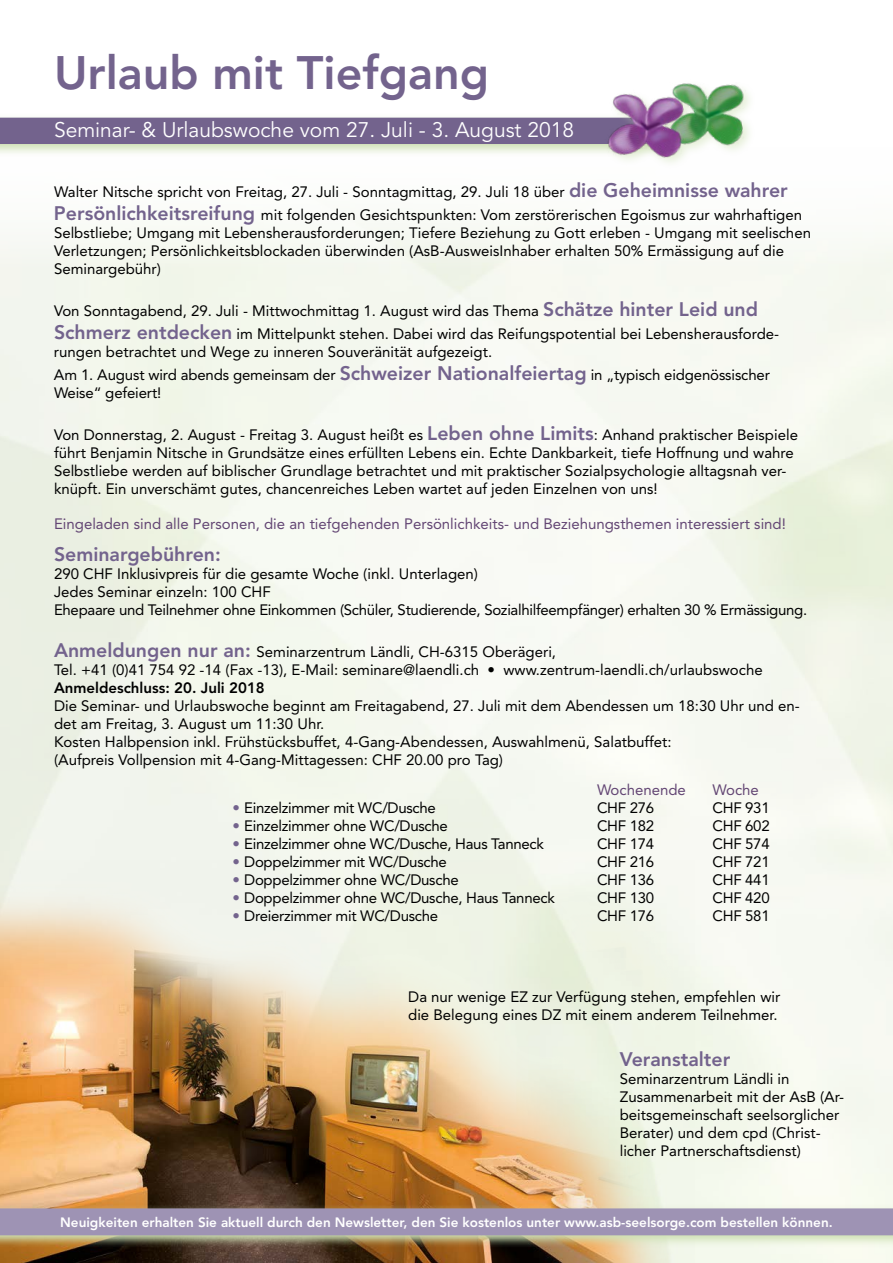
<style>
.page{position:relative;width:893px;height:1263px;background:#fff}
.page>*{position:absolute;margin:0;border:0;box-sizing:border-box;transform-origin:0 0}
.t1{font:800 46.5px "Avenir";color:#73638d}
.t2{font:21px "Avenir";color:#fff}
.t3{font:800 19.5px "Avenir";color:#73638d}
.t4{font:15px/18px "Avenir";color:#000}
.t5{font:15px/18px "Avenir";letter-spacing:-.02em;color:#000}
.t6{font:15px "Avenir";color:#634674}
.t7{font:800 15px "Avenir";color:#000}
.t8{font:800 13.5px "Avenir";color:#fff}
.s1{font-weight:800;font-size:19.5px;color:#73638d}
.s2{color:#73638d}
</style>
<div class="page">
<img style="left:0;top:860px;width:695px;height:403px">
<svg style="left:0;top:117px;width:595px;height:36px;background:#e1e9d5"></svg>
<div style="left:0;top:118px;width:595px;height:26px;background:#73638d"></div>
<img style="left:0;top:1204px;width:893px;height:43px">
<div style="left:0;top:1208px;width:893px;height:27px;background:#9e93b4"></div>
<img style="left:595px;top:83px;width:155px;height:80px">
<h1 class="t1" style="left:54px;top:46px;width:436px">Urlaub mit Tiefgang</h1>
<h2 class="t2" style="left:54px;top:118px;width:522px">Seminar- &amp; Urlaubswoche vom 27. Juli - 3. August 2018</h2>
<p class="t4" style="left:54px;top:180px;width:750px;line-height:23.4px">Walter Nitsche spricht von Freitag, 27. Juli - Sonntagmittag, 29. Juli 18 über <span class="s1">die Geheimnisse wahrer<br>Persönlichkeitsreifung</span> mit folgenden Gesichtspunkten: Vom zerstörerischen Egoismus zur wahrhaftigen</p>
<p class="t4" style="left:54px;top:224px;width:758px">Selbstliebe; Umgang mit Lebensherausforderungen; Tiefere Beziehung zu Gott erleben - Umgang mit seelischen<br>Verletzungen; Persönlichkeitsblockaden überwinden (AsB-AusweisInhaber erhalten 50% Ermässigung auf die<br>Seminargebühr)</p>
<p class="t4" style="left:54px;top:299px;width:727px;line-height:23.4px">Von Sonntagabend, 29. Juli - Mittwochmittag 1. August wird das Thema <span class="s1">Schätze hinter Leid und<br>Schmerz entdecken</span> im Mittelpunkt stehen. Dabei wird das Reifungspotential bei Lebensherausforde-</p>
<p class="t4" style="left:54px;top:340px;width:717px;line-height:23.4px">rungen betrachtet und Wege zu inneren Souveränität aufgezeigt.<br>Am 1. August wird abends gemeinsam der <span class="s1">Schweizer Nationalfeiertag</span> in „typisch eidgenössischer</p>
<p class="t4" style="left:54px;top:384px;width:109px">Weise“ gefeiert!</p>
<p class="t4" style="left:54px;top:426px;width:745px">Von Donnerstag, 2. August - Freitag 3. August heißt es <span class="s1">Leben ohne Limits</span>: Anhand praktischer Beispiele führt Benjamin Nitsche in Grundsätze eines erfüllten Lebens ein. Echte Dankbarkeit, tiefe Hoffnung und wahre Selbstliebe werden auf biblischer Grundlage betrachtet und mit praktischer Sozialpsychologie alltagsnah ver&shy;knüpft. Ein unverschämt gutes, chancenreiches Leben wartet auf jeden Einzelnen von uns!</p>
<p class="t6" style="left:54px;top:515px;width:733px">Eingeladen sind alle Personen, die an tiefgehenden Persönlichkeits- und Beziehungsthemen interessiert sind!</p>
<h3 class="t3" style="left:54px;top:543px;width:168px">Seminargebühren:</h3>
<p class="t5" style="left:54px;top:565px;width:755px">290 CHF Inklusivpreis für die gesamte Woche (inkl. Unterlagen)<br>Jedes Seminar einzeln: 100 CHF<br>Ehepaare und Teilnehmer ohne Einkommen (Schüler, Studierende, Sozialhilfeempfänger) erhalten 30 % Ermässigung.</p>
<p class="t4" style="left:54px;top:642px;width:710px"><span class="s1">Anmeldungen nur an:</span> Seminarzentrum Ländli, CH-6315 Oberägeri,<br>Tel. +41 (0)41 754 92 -14 (Fax -13), E-Mail: seminare@laendli.ch • www.zentrum-laendli.ch/urlaubswoche</p>
<p class="t7" style="left:54px;top:678px;width:212px">Anmeldeschluss: 20. Juli 2018</p>
<p class="t4" style="left:54px;top:696px;width:747px">Die Seminar- und Urlaubswoche beginnt am Freitagabend, 27. Juli mit dem Abendessen um 18:30 Uhr und en&shy;det am Freitag, 3. August um 11:30 Uhr.<br>Kosten Halbpension inkl. Frühstücksbuffet, 4-Gang-Abendessen, Auswahlmenü, Salatbuffet:<br>(Aufpreis Vollpension mit 4-Gang-Mittagessen: CHF 20.00 pro Tag)</p>
<p class="t6" style="left:597px;top:781px;width:90px">Wochenende</p>
<p class="t6" style="left:713px;top:781px;width:48px">Woche</p>
<p class="t5" style="left:233px;top:798px;width:205px"><span class="s2">•</span> Einzelzimmer mit WC/Dusche</p>
<p class="t4" style="left:597px;top:798px;width:59px">CHF 276</p>
<p class="t4" style="left:713px;top:798px;width:59px">CHF 931</p>
<p class="t5" style="left:233px;top:816px;width:217px"><span class="s2">•</span> Einzelzimmer ohne WC/Dusche</p>
<p class="t4" style="left:597px;top:816px;width:59px">CHF 182</p>
<p class="t4" style="left:713px;top:816px;width:59px">CHF 602</p>
<p class="t5" style="left:233px;top:834px;width:313px"><span class="s2">•</span> Einzelzimmer ohne WC/Dusche, Haus Tanneck</p>
<p class="t4" style="left:597px;top:834px;width:59px">CHF 174</p>
<p class="t4" style="left:713px;top:834px;width:59px">CHF 574</p>
<p class="t5" style="left:233px;top:852px;width:216px"><span class="s2">•</span> Doppelzimmer mit WC/Dusche</p>
<p class="t4" style="left:597px;top:852px;width:59px">CHF 216</p>
<p class="t4" style="left:713px;top:852px;width:59px">CHF 721</p>
<p class="t5" style="left:233px;top:870px;width:228px"><span class="s2">•</span> Doppelzimmer ohne WC/Dusche</p>
<p class="t4" style="left:597px;top:870px;width:59px">CHF 136</p>
<p class="t4" style="left:713px;top:870px;width:59px">CHF 441</p>
<p class="t5" style="left:233px;top:888px;width:324px"><span class="s2">•</span> Doppelzimmer ohne WC/Dusche, Haus Tanneck</p>
<p class="t4" style="left:597px;top:888px;width:59px">CHF 130</p>
<p class="t4" style="left:713px;top:888px;width:59px">CHF 420</p>
<p class="t5" style="left:233px;top:906px;width:207px"><span class="s2">•</span> Dreierzimmer mit WC/Dusche</p>
<p class="t4" style="left:597px;top:906px;width:59px">CHF 176</p>
<p class="t4" style="left:713px;top:906px;width:59px">CHF 581</p>
<p class="t4" style="left:408px;top:988px;width:374px">Da nur wenige EZ zur Verfügung stehen, empfehlen wir die Belegung eines DZ mit einem anderem Teilnehmer.</p>
<h3 class="t3" style="left:620px;top:1048px;width:112px">Veranstalter</h3>
<p class="t4" style="left:620px;top:1070px;width:226px">Seminarzentrum Ländli in<br>Zusammenarbeit mit der AsB (Ar&shy;beitsgemeinschaft seelsorglicher<br>Berater) und dem cpd (Christ&shy;licher Partnerschaftsdienst)</p>
<p class="t8" style="left:60px;top:1214px;width:774px">Neuigkeiten erhalten Sie aktuell durch den Newsletter, den Sie kostenlos unter www.asb-seelsorge.com bestellen können.</p>
</div>
